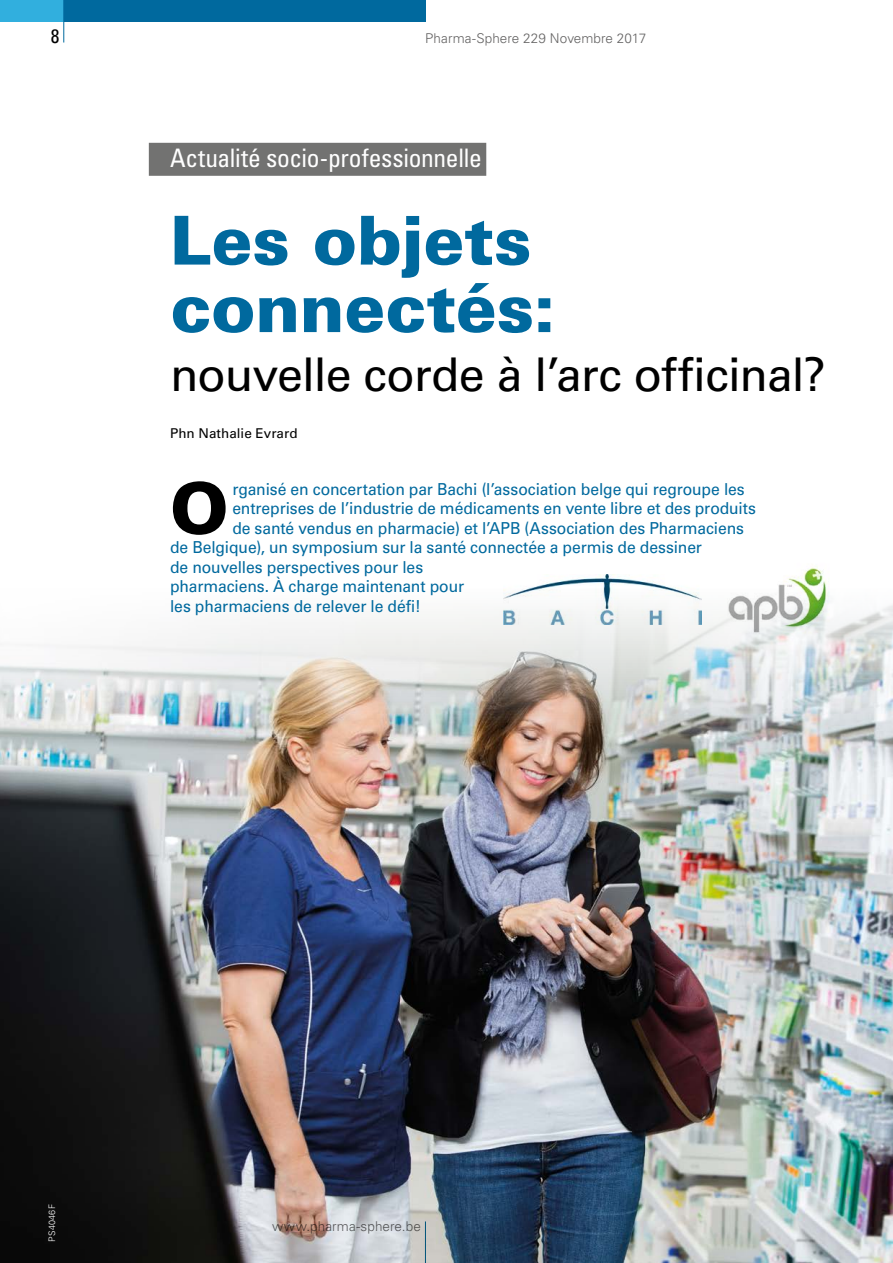
<style>
.page{position:relative;width:893px;height:1263px;background:#fff}
.page>*{position:absolute;margin:0;border:0;box-sizing:border-box;transform-origin:0 0}
.t1{font:900 70.5px "Univers LT Std";color:#000}
.t2{font:900 67.5px/67.5px "Univers LT Std";letter-spacing:-.005em;color:#00699e}
.t3{font:46.5px "Univers LT Std";letter-spacing:-.02em;color:#000}
.t4{font:condensed 25.5px "Univers LT Std";letter-spacing:-.01em;color:#fff}
.t5{font:condensed 19.5px "Univers LT Std";color:#000}
.t6{font:16.5px "Univers LT Std";letter-spacing:-.005em;color:#00699e;scale:.95 1}
.t7{font:300 13.5px "Univers LT Std";letter-spacing:.005em;color:#646363}
.t8{font:13.5px "Univers LT Std";color:#000}
.t9{font:300 9px "Univers LT Std";letter-spacing:.025em;color:#fff}
</style>
<div class="page">
<div style="left:64px;top:0;width:361px;height:21px;background:#00699e"></div>
<div style="left:0;top:0;width:64px;height:21px;background:#31afde"></div>
<hr style="left:64px;top:0;width:1px;height:43px;background:#00699e">
<img style="left:0;top:589px;width:893px;height:674px">
<div style="left:149px;top:143px;width:337px;height:33px;background:#727271"></div>
<img style="left:504px;top:574px;width:198px;height:50px">
<img style="left:728px;top:566px;width:101px;height:70px">
<p class="t5" style="left:51px;top:23px;width:10px">8</p>
<p class="t7" style="left:425px;top:30px;width:223px">Pharma-Sphere 229 Novembre 2017</p>
<h3 class="t4" style="left:170px;top:142px;width:313px">Actualité socio-professionnelle</h3>
<h2 class="t2" style="left:170px;top:206px;width:387px">Les objets connectés:</h2>
<h3 class="t3" style="left:170px;top:347px;width:657px">nouvelle corde à l’arc officinal?</h3>
<p class="t8" style="left:170px;top:425px;width:129px">Phn Nathalie Evrard</p>
<h1 class="t1" style="left:170px;top:464px;width:60px">O</h1>
<p class="t6" style="left:232px;top:479px;width:541px">rganisé en concertation par Bachi (l’association belge qui regroupe les</p>
<p class="t6" style="left:232px;top:498px;width:553px">entreprises de l’industrie de médicaments en vente libre et des produits</p>
<p class="t6" style="left:232px;top:518px;width:540px">de santé vendus en pharmacie) et l’APB (Association des Pharmaciens</p>
<p class="t6" style="left:170px;top:537px;width:561px">de Belgique), un symposium sur la santé connectée a permis de dessiner</p>
<p class="t6" style="left:170px;top:557px;width:268px">de nouvelles perspectives pour les</p>
<p class="t6" style="left:170px;top:576px;width:311px">pharmaciens. À charge maintenant pour</p>
<p class="t6" style="left:170px;top:596px;width:265px">les pharmaciens de relever le défi!</p>
<p class="t9" style="left:47px;top:1242px;width:39px;rotate:-90deg">PS4046F</p>
<p class="t7" style="left:272px;top:1218px;width:150px">www.pharma-sphere.be</p>
</div>
